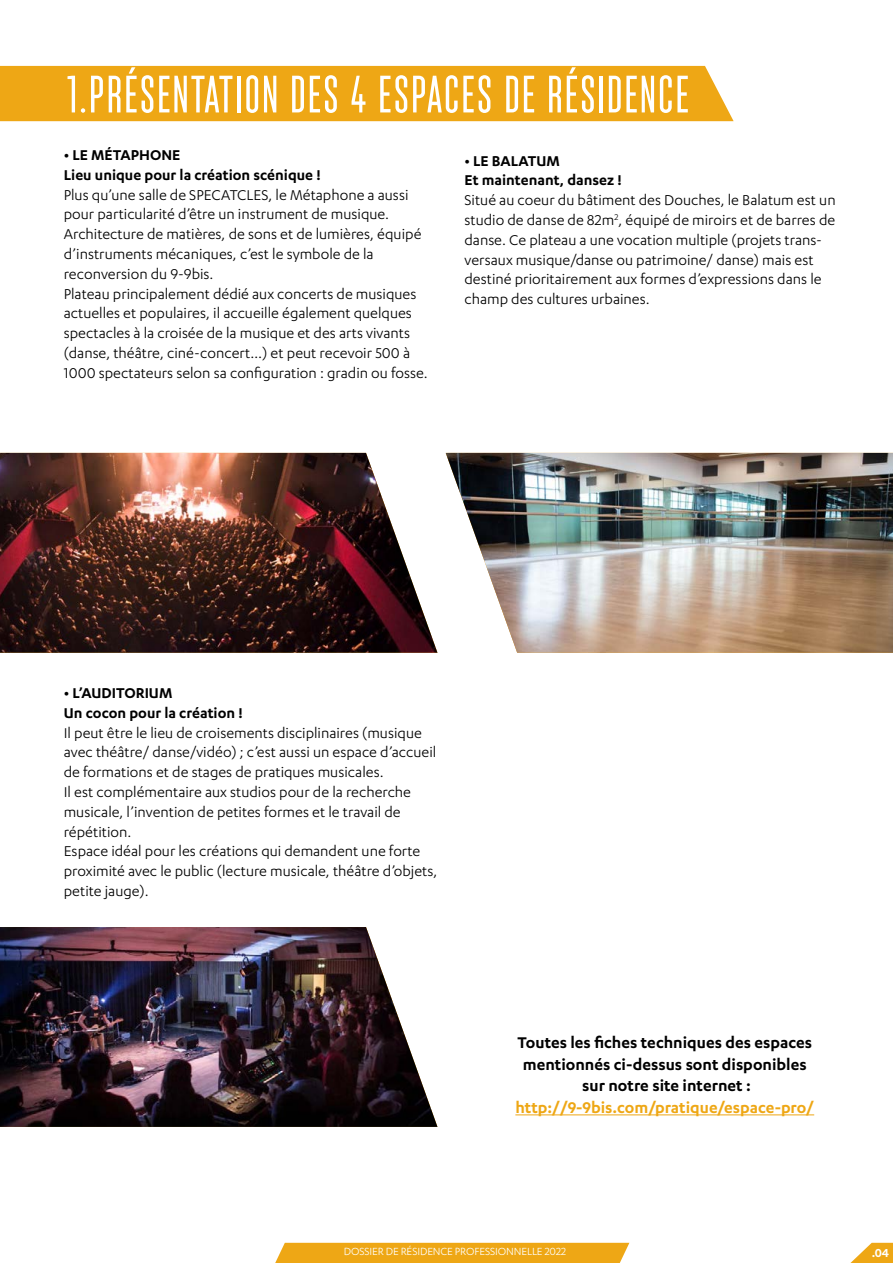
<style>
.page{position:relative;width:893px;height:1263px;background:#fff}
.page>*{position:absolute;margin:0;border:0;box-sizing:border-box;transform-origin:0 0}
.t1{font:500 52.5px "Monopol";letter-spacing:.05em;color:#fff}
.t2{font:600 18px/21.6px "Karbon";color:#000;text-align:center}
.t3{font:600 18px "Karbon";color:#eea715}
.t4{font:16.5px/19.8px "Karbon";color:#000}
.t5{font:600 16.5px/19.8px "Karbon";color:#000}
.t6{font:600 13.5px "Karbon";color:#fff}
.t7{font:12px "Karbon";letter-spacing:-.01em;color:#fff}
</style>
<div class="page">
<div style="left:0;top:66px;width:734px;height:55px;background:#eea715"></div>
<img style="left:0;top:453px;width:437px;height:200px">
<img style="left:446px;top:453px;width:447px;height:200px">
<img style="left:0;top:927px;width:437px;height:200px">
<hr style="left:515px;top:1114px;width:299px;height:1px;background:#eea715">
<svg style="left:850px;top:1243px;width:43px;height:20px"></svg>
<div style="left:275px;top:1243px;width:354px;height:20px;background:#eea715"></div>
<h1 class="t1" style="left:67px;top:66px;width:623px">1.PRÉSENTATION DES 4 ESPACES DE RÉSIDENCE</h1>
<p class="t5" style="left:64px;top:145px;width:258px">• LE MÉTAPHONE<br>Lieu unique pour la création scénique !</p>
<p class="t4" style="left:64px;top:184px;width:365px">Plus qu’une salle de SPECATCLES, le Métaphone a aussi pour particularité d’être un instrument de musique.<br>Architecture de matières, de sons et de lumières, équipé d’instruments mécaniques, c’est le symbole de la reconversion du 9-9bis.<br>Plateau principalement dédié aux concerts de musiques actuelles et populaires, il accueille également quelques spectacles à la croisée de la musique et des arts vivants (danse, théâtre, ciné-concert…) et peut recevoir 500 à 1000 spectateurs selon sa configuration : gradin ou fosse.</p>
<p class="t5" style="left:464px;top:150px;width:159px">• LE BALATUM<br>Et maintenant, dansez !</p>
<p class="t4" style="left:464px;top:190px;width:373px">Situé au coeur du bâtiment des Douches, le Balatum est un studio de danse de 82m<sup>2</sup>, équipé de miroirs et de barres de danse. Ce plateau a une vocation multiple (projets trans&shy;versaux musique/danse ou patrimoine/ danse) mais est destiné prioritairement aux formes d’expressions dans le champ des cultures urbaines.</p>
<p class="t5" style="left:64px;top:682px;width:180px">• L’AUDITORIUM<br>Un cocon pour la création !</p>
<p class="t4" style="left:64px;top:722px;width:375px">Il peut être le lieu de croisements disciplinaires (musique avec théâtre/ danse/vidéo) ; c’est aussi un espace d’accueil de formations et de stages de pratiques musicales.<br>Il est complémentaire aux studios pour de la recherche musicale, l’invention de petites formes et le travail de répétition.<br>Espace idéal pour les créations qui demandent une forte proximité avec le public (lecture musicale, théâtre d’objets, petite jauge).</p>
<p class="t2" style="left:517px;top:1031px;width:296px">Toutes les fiches techniques des espaces mentionnés ci-dessus sont disponibles sur notre site internet :</p>
<p class="t3" style="left:515px;top:1097px;width:300px">http://9-9bis.com/pratique/espace-pro/</p>
<p class="t7" style="left:344px;top:1245px;width:224px">DOSSIER DE RÉSIDENCE PROFESSIONNELLE 2022</p>
<p class="t6" style="left:872px;top:1245px;width:19px">.04</p>
</div>
